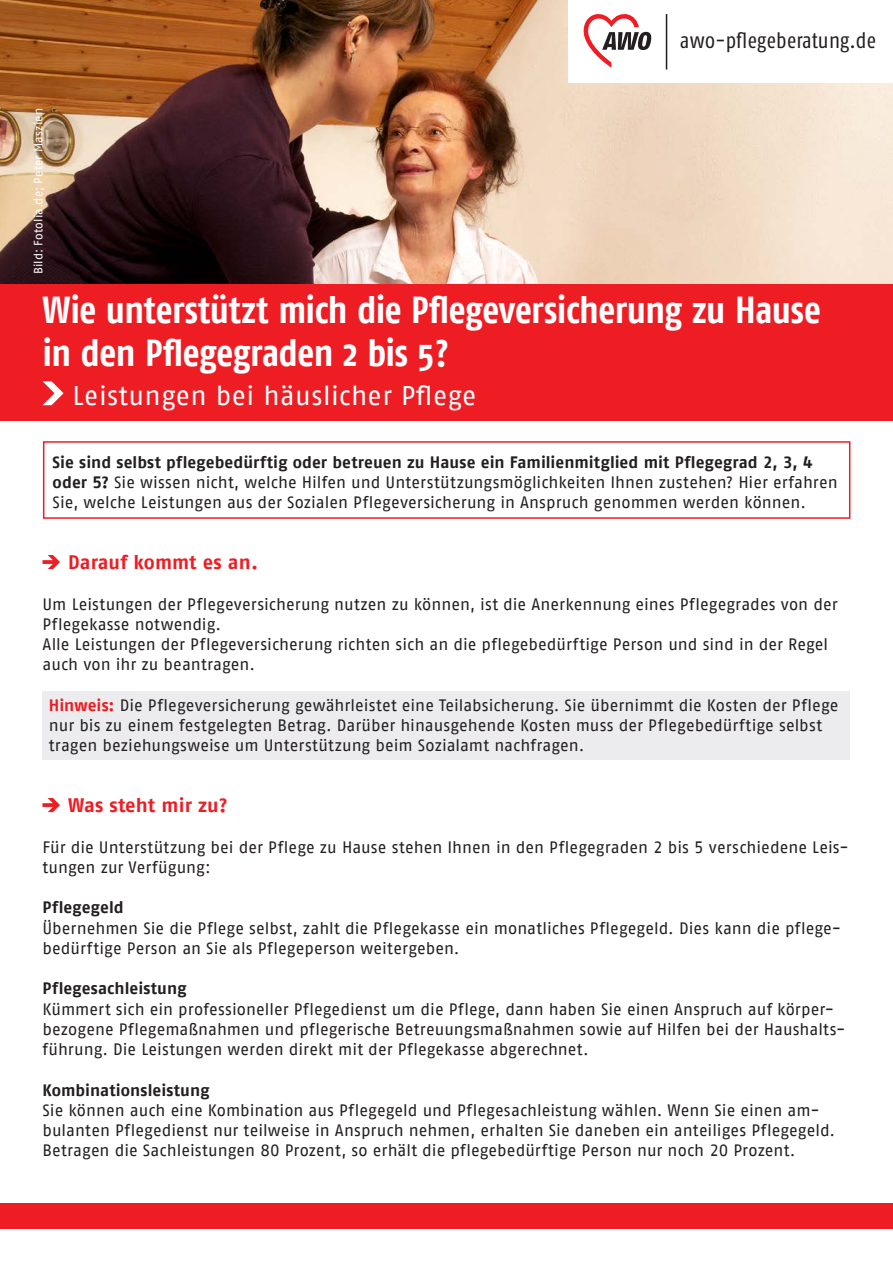
<style>
.page{position:relative;width:893px;height:1263px;background:#fff}
.page>*{position:absolute;margin:0;border:0;box-sizing:border-box;transform-origin:0 0}
.t1{font:700 37.5px/42.9px "AWO Fago Cond";letter-spacing:-.01em;color:#fff}
.t2{font:27px "AWO Fago Office";letter-spacing:.02em;color:#fff}
.t3{font:21.9px "Fago Co";letter-spacing:.015em;color:#231f20}
.t4{font:700 19.5px "AWO Fago Office";letter-spacing:.005em;color:#ee1d23}
.t5{font:16.5px/20.2px "AWO Fago Office";color:#231f20}
.t6{font:700 16.5px "AWO Fago Office";letter-spacing:.005em;color:#231f20}
.t7{font:12px "AWO Fago Office";letter-spacing:.01em;color:#fff}
.s1{font-weight:700}
.s2{font-weight:700;color:#ee1d23}
</style>
<div class="page">
<div style="left:0;top:1203px;width:893px;height:26px;background:#ee1d23"></div>
<img style="left:0;top:0;width:893px;height:285px">
<div style="left:0;top:285px;width:893px;height:136px;background:#ee1d23"></div>
<svg style="left:43px;top:381px;width:21px;height:24px"></svg>
<div style="left:43px;top:441px;width:807px;height:78px;border:2px solid #ee1d23"></div>
<svg style="left:43px;top:555px;width:17px;height:14px"></svg>
<svg style="left:43px;top:798px;width:17px;height:14px"></svg>
<div style="left:568px;top:0;width:325px;height:83px;background:#fff"></div>
<svg style="left:584px;top:14px;width:67px;height:54px"></svg>
<hr style="left:666px;top:14px;width:1px;height:56px;background:#231f20">
<div style="left:43px;top:692px;width:807px;height:68px;background:#ececee"></div>
<p class="t7" style="left:32px;top:274px;width:167px;rotate:-90deg">Bild: Fotolia.de; Peter Maszien</p>
<h3 class="t3" style="left:680px;top:28px;width:198px">awo-pflegeberatung.de</h3>
<h1 class="t1" style="left:43px;top:288px;width:780px">Wie unterstützt mich die Pflegeversicherung zu Hause in den Pflegegraden 2 bis 5 ?</h1>
<h2 class="t2" style="left:72px;top:380px;width:405px">Leistungen bei häuslicher Pflege</h2>
<p class="t5" style="left:53px;top:452px;width:787px"><span class="s1">Sie sind selbst pflegebedürftig oder betreuen zu Hause ein Familienmitglied mit Pflegegrad 2, 3, 4 oder 5?</span> Sie wissen nicht, welche Hilfen und Unterstützungsmöglichkeiten Ihnen zustehen? Hier erfahren<br>Sie, welche Leistungen aus der Sozialen Pflegeversicherung in Anspruch genommen werden können.</p>
<p class="t4" style="left:68px;top:551px;width:192px">Darauf kommt es an.</p>
<p class="t5" style="left:43px;top:593px;width:797px">Um Leistungen der Pflegeversicherung nutzen zu können, ist die Anerkennung eines Pflegegrades von der Pflegekasse notwendig.<br>Alle Leistungen der Pflegeversicherung richten sich an die pflegebedürftige Person und sind in der Regel auch von ihr zu beantragen.</p>
<p class="t5" style="left:49px;top:695px;width:791px"><span class="s2">Hinweis:</span> Die Pflegeversicherung gewährleistet eine Teilabsicherung. Sie übernimmt die Kosten der Pflege nur bis zu einem festgelegten Betrag. Darüber hinausgehende Kosten muss der Pflegebedürftige selbst tragen beziehungsweise um Unterstützung beim Sozialamt nachfragen.</p>
<p class="t4" style="left:68px;top:794px;width:161px">Was steht mir zu?</p>
<p class="t5" style="left:43px;top:836px;width:808px">Für die Unterstützung bei der Pflege zu Hause stehen Ihnen in den Pflegegraden 2 bis 5 verschiedene Leis&shy;tungen zur Verfügung:</p>
<p class="t6" style="left:43px;top:898px;width:83px">Pflegegeld</p>
<p class="t5" style="left:43px;top:917px;width:800px">Übernehmen Sie die Pflege selbst, zahlt die Pflegekasse ein monatliches Pflegegeld. Dies kann die pflege&shy;bedürftige Person an Sie als Pflegeperson weitergeben.</p>
<p class="t6" style="left:43px;top:979px;width:145px">Pflegesachleistung</p>
<p class="t5" style="left:43px;top:998px;width:804px">Kümmert sich ein professioneller Pflegedienst um die Pflege, dann haben Sie einen Anspruch auf körper&shy;bezogene Pflegemaßnahmen und pflegerische Betreuungsmaßnahmen sowie auf Hilfen bei der Haushalts&shy;führung. Die Leistungen werden direkt mit der Pflegekasse abgerechnet.</p>
<p class="t6" style="left:43px;top:1080px;width:168px">Kombinationsleistung</p>
<p class="t5" style="left:43px;top:1100px;width:794px">Sie können auch eine Kombination aus Pflegegeld und Pflegesachleistung wählen. Wenn Sie einen am&shy;bulanten Pflegedienst nur teilweise in Anspruch nehmen, erhalten Sie daneben ein anteiliges Pflegegeld.<br>Betragen die Sachleistungen 80 Prozent, so erhält die pflegebedürftige Person nur noch 20 Prozent.</p>
</div>
